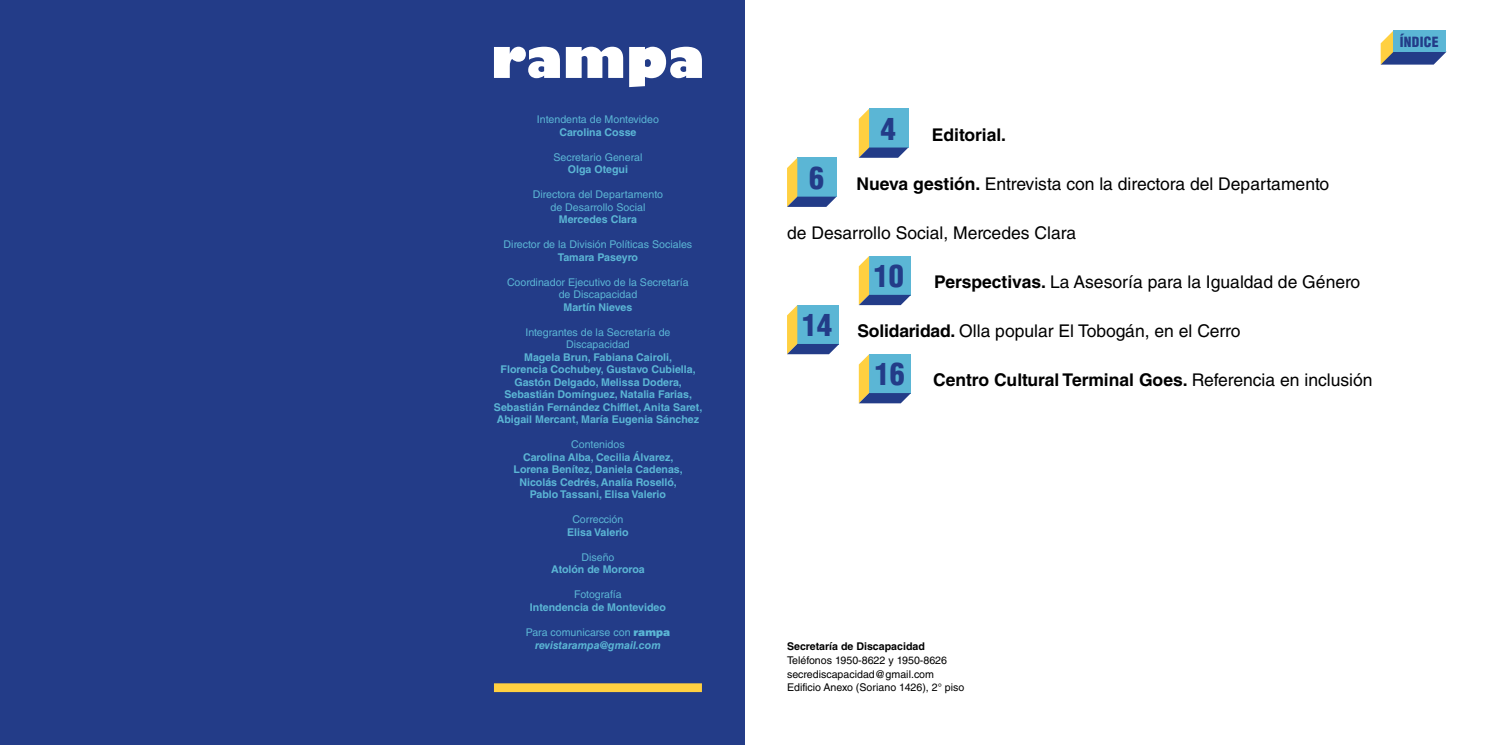
<style>
.page{position:relative;width:1489px;height:745px;background:#fff}
.page>*{position:absolute;margin:0;border:0;box-sizing:border-box;transform-origin:0 0}
.t1{font:900 condensed 30px "Helvetica LT Std";color:#233c88}
.t2{font:17.5px "Helvetica LT Std";color:#000}
.t3{font:700 17.5px "Helvetica LT Std";color:#000}
.t4{font:900 condensed 13.75px "Helvetica LT Std";letter-spacing:.02em;color:#233c88}
.t5{font:700 10.62px/12.5px "Helvetica LT Std";color:#5bb6d5;text-align:center}
.t6{font:10.62px/12.5px "Helvetica LT Std";color:#5bb6d5;text-align:center}
.t7{font:10.62px/13.8px "Helvetica LT Std";color:#000}
.t8{font:italic 700 10.62px/12.5px "Helvetica LT Std";color:#5bb6d5;text-align:center}
.t9{font:700 10.62px "Helvetica LT Std";color:#000}
.s1{font-weight:400;font-style:normal}
.s2{font-weight:900;font-style:normal}
.s3{font-weight:700}
.s4{font-weight:400}
</style>
<div class="page">
<svg style="left:787px;top:305px;width:52px;height:49px;background:#72a8b2"></svg>
<div style="left:0;top:0;width:744px;height:744px;background:#233c88"></div>
<div style="left:494px;top:682px;width:208px;height:9px;background:#ffd041"></div>
<svg style="left:494px;top:47px;width:208px;height:40px"></svg>
<svg style="left:1380px;top:31px;width:66px;height:34px"></svg>
<div style="left:1393px;top:30px;width:53px;height:22px;background:#5bb6d5"></div>
<svg style="left:858px;top:109px;width:50px;height:49px;background:#76aab2"></svg>
<svg style="left:787px;top:158px;width:49px;height:49px;background:#73a8b1"></svg>
<svg style="left:858px;top:256px;width:53px;height:49px;background:#74aab4"></svg>
<svg style="left:858px;top:354px;width:53px;height:49px;background:#74aab4"></svg>
<p class="t6" style="left:537px;top:113px;width:124px">Intendenta de Montevideo</p>
<p class="t5" style="left:559px;top:125px;width:79px">Carolina Cosse</p>
<p class="t6" style="left:553px;top:150px;width:90px">Secretario General</p>
<p class="t5" style="left:568px;top:163px;width:62px">Olga Otegui</p>
<p class="t6" style="left:533px;top:188px;width:132px">Directora del Departamento de Desarrollo Social</p>
<p class="t5" style="left:559px;top:213px;width:80px">Mercedes Clara</p>
<p class="t6" style="left:503px;top:238px;width:190px">Director de la División Políticas Sociales</p>
<p class="t5" style="left:557px;top:250px;width:82px">Tamara Paseyro</p>
<p class="t6" style="left:507px;top:275px;width:183px">Coordinador Ejecutivo de la Secretaría de Discapacidad</p>
<p class="t5" style="left:563px;top:300px;width:70px">Martín Nieves</p>
<p class="t6" style="left:525px;top:325px;width:147px">Integrantes de la Secretaría de<br>Discapacidad</p>
<p class="t5" style="left:494px;top:350px;width:210px">Magela Brun, Fabiana Cairoli,<br>Florencia Cochubey, Gustavo Cubiella, Gastón Delgado, Melissa Dodera, Sebastián Domínguez, Natalia Farias, Sebastián Fernández Chifflet, Anita Saret, Abigail Mercant, María Eugenia Sánchez</p>
<p class="t6" style="left:571px;top:438px;width:55px">Contenidos</p>
<p class="t5" style="left:513px;top:450px;width:171px">Carolina Alba, Cecilia Álvarez,<br>Lorena Benítez, Daniela Cadenas,<br>Nicolás Cedrés, Analía Roselló,<br>Pablo Tassani, Elisa Valerio</p>
<p class="t6" style="left:572px;top:513px;width:52px">Corrección</p>
<p class="t5" style="left:567px;top:525px;width:63px">Elisa Valerio</p>
<p class="t6" style="left:581px;top:550px;width:35px">Diseño</p>
<p class="t5" style="left:551px;top:563px;width:95px">Atolón de Mororoa</p>
<p class="t6" style="left:574px;top:588px;width:49px">Fotografía</p>
<p class="t5" style="left:530px;top:600px;width:137px">Intendencia de Montevideo</p>
<p class="t8" style="left:525px;top:625px;width:146px"><span class="s1">Para comunicarse con</span> <span class="s2">rampa </span>revistarampa@gmail.com</p>
<h1 class="t1" style="left:880px;top:109px;width:16px">4</h1>
<h2 class="t3" style="left:931px;top:124px;width:76px">Editorial.</h2>
<h2 class="t2" style="left:856px;top:173px;width:474px"><span class="s3">Nueva gestión.</span> Entrevista con la directora del Departamento</h2>
<h2 class="t2" style="left:787px;top:222px;width:290px">de Desarrollo Social, Mercedes Clara</h2>
<h2 class="t2" style="left:934px;top:271px;width:427px"><span class="s3">Perspectivas.</span> La Asesoría para la Igualdad de Género</h2>
<h2 class="t2" style="left:857px;top:321px;width:384px"><span class="s3">Solidaridad.</span> Olla popular El Tobogán, en el Cerro</h2>
<h2 class="t3" style="left:933px;top:369px;width:441px">Centro Cultural Terminal Goes. <span class="s4">Referencia en inclusión</span></h2>
<h1 class="t1" style="left:809px;top:159px;width:16px">6</h1>
<h1 class="t1" style="left:873px;top:257px;width:31px">10</h1>
<h1 class="t1" style="left:802px;top:306px;width:31px">14</h1>
<h1 class="t1" style="left:874px;top:355px;width:31px">16</h1>
<p class="t4" style="left:1399px;top:33px;width:40px">ÍNDICE</p>
<p class="t9" style="left:787px;top:639px;width:139px">Secretaría de Discapacidad</p>
<p class="t7" style="left:787px;top:652px;width:179px">Teléfonos 1950-8622 y 1950-8626 secrediscapacidad@gmail.com<br>Edificio Anexo (Soriano 1426), 2° piso</p>
</div>
